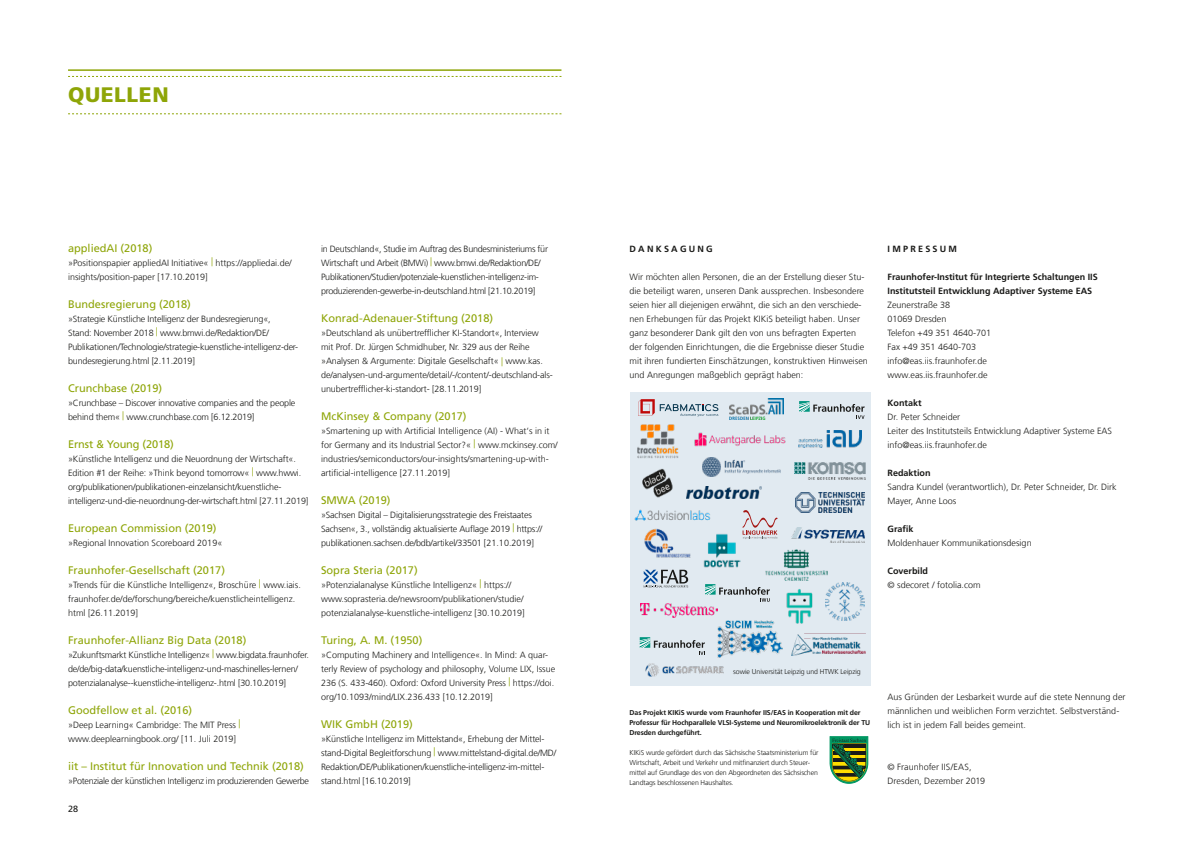
<style>
.page{position:relative;width:1191px;height:842px;background:#fff}
.page>*{position:absolute;margin:0;border:0;box-sizing:border-box;transform-origin:0 0}
.t1{font:900 21px "Frutiger LT Com";letter-spacing:.03em;color:#8ea507}
.t2{font:11px "Frutiger LT Com";color:#8ea507}
.t3{font:300 9px/14px "Frutiger LT Com";color:#1a1a18}
.t4{font:300 9px/14px "Frutiger LT Com";letter-spacing:-.02em;color:#1a1a18}
.t5{font:300 9px/14px "Frutiger LT Com";letter-spacing:-.03em;color:#1a1a18}
.t6{font:700 9px/14px "Frutiger LT Com";color:#1a1a18}
.t7{font:700 9px "Frutiger LT Com";letter-spacing:.25em;color:#1a1a18}
.t8{font:9px "Frutiger LT Com";color:#1a1a18}
.t9{font:300 7px/10px "Frutiger LT Com";letter-spacing:-.015em;color:#1a1a18}
.t10{font:700 7px/10px "Frutiger LT Com";letter-spacing:-.015em;color:#1a1a18}
.s1{color:#8ea507}
</style>
<div class="page">
<div style="left:630px;top:392px;width:240px;height:293px;background:#e1eaf1"></div>
<img style="left:694px;top:433px;width:91px;height:13px">
<img style="left:798px;top:430px;width:63px;height:18px">
<img style="left:641px;top:603px;width:77px;height:15px">
<img style="left:825px;top:583px;width:39px;height:38px">
<img style="left:644px;top:528px;width:47px;height:30px">
<img style="left:795px;top:493px;width:69px;height:20px">
<img style="left:703px;top:458px;width:77px;height:18px">
<img style="left:634px;top:509px;width:76px;height:12px">
<img style="left:686px;top:486px;width:76px;height:12px">
<img style="left:786px;top:589px;width:27px;height:35px">
<img style="left:642px;top:468px;width:31px;height:30px">
<img style="left:703px;top:534px;width:37px;height:34px">
<svg style="left:638px;top:399px;width:80px;height:18px"></svg>
<img style="left:718px;top:621px;width:64px;height:37px">
<img style="left:794px;top:462px;width:71px;height:17px">
<svg style="left:742px;top:510px;width:36px;height:29px"></svg>
<img style="left:791px;top:634px;width:75px;height:22px">
<img style="left:730px;top:398px;width:53px;height:21px">
<img style="left:791px;top:528px;width:73px;height:15px">
<img style="left:637px;top:424px;width:41px;height:34px">
<svg style="left:799px;top:401px;width:65px;height:18px"></svg>
<svg style="left:705px;top:584px;width:64px;height:18px"></svg>
<img style="left:765px;top:549px;width:62px;height:31px">
<svg style="left:643px;top:570px;width:45px;height:17px"></svg>
<svg style="left:639px;top:637px;width:66px;height:18px"></svg>
<img style="left:645px;top:663px;width:79px;height:13px">
<svg style="left:68px;top:76px;width:493px;height:1px"></svg>
<svg style="left:68px;top:114px;width:493px;height:1px"></svg>
<hr style="left:68px;top:69px;width:493px;height:2px;background:#8ea507">
<svg style="left:830px;top:737px;width:37px;height:46px;background:#557e3a"></svg>
<h1 class="t1" style="left:68px;top:82px;width:102px">QUELLEN</h1>
<p class="t2" style="left:68px;top:241px;width:86px">appliedAI (2018)</p>
<p class="t3" style="left:68px;top:256px;width:225px">»Positionspapier appliedAI Initiative« <sup>|</sup> https://appliedai.de/ insights/position-paper [17.10.2019]</p>
<p class="t2" style="left:68px;top:297px;width:124px">Bundesregierung (2018)</p>
<p class="t4" style="left:68px;top:312px;width:232px">»Strategie Künstliche Intelligenz der Bundesregierung«,<br>Stand: November 2018 <sup>|</sup> www.bmwi.de/Redaktion/DE/ Publikationen/Technologie/strategie-kuenstliche-intelligenz-der&shy;bundesregierung.html [2.11.2019]</p>
<p class="t2" style="left:68px;top:381px;width:96px">Crunchbase (2019)</p>
<p class="t4" style="left:68px;top:396px;width:229px">»Crunchbase – Discover innovative companies and the people behind them« <sup>|</sup> www.crunchbase.com [6.12.2019]</p>
<p class="t2" style="left:68px;top:437px;width:107px">Ernst &amp; Young (2018)</p>
<p class="t4" style="left:68px;top:452px;width:242px">»Künstliche Intelligenz und die Neuordnung der Wirtschaft«.<br>Edition #1 der Reihe: »Think beyond tomorrow« <sup>|</sup> www.hwwi. org/publikationen/publikationen-einzelansicht/kuenstliche&shy;intelligenz-und-die-neuordnung-der-wirtschaft.html [27.11.2019]</p>
<p class="t2" style="left:68px;top:521px;width:150px">European Commission (2019)</p>
<p class="t3" style="left:68px;top:536px;width:156px">»Regional Innovation Scoreboard 2019«</p>
<p class="t2" style="left:68px;top:563px;width:158px">Fraunhofer-Gesellschaft (2017)</p>
<p class="t3" style="left:68px;top:578px;width:234px">»Trends für die Künstliche Intelligenz«, Broschüre <sup>|</sup> www.iais. fraunhofer.de/de/forschung/bereiche/kuenstlicheintelligenz. html [26.11.2019]</p>
<p class="t2" style="left:68px;top:633px;width:180px">Fraunhofer-Allianz Big Data (2018)</p>
<p class="t4" style="left:68px;top:648px;width:242px">»Zukunftsmarkt Künstliche Intelligenz« <sup>|</sup> www.bigdata.fraunhofer. de/de/big-data/kuenstliche-intelligenz-und-maschinelles-lernen/ potenzialanalyse--kuenstliche-intelligenz-.html [30.10.2019]</p>
<p class="t2" style="left:68px;top:703px;width:126px">Goodfellow et al. (2016)</p>
<p class="t3" style="left:68px;top:718px;width:174px">»Deep Learning« Cambridge: The MIT Press <sup>| </sup>www.deeplearningbook.org/ [11. Juli 2019]</p>
<p class="t2" style="left:68px;top:759px;width:237px">iit – Institut für Innovation und Technik (2018)</p>
<p class="t5" style="left:68px;top:774px;width:242px">»Potenziale der künstlichen Intelligenz im produzierenden Gewerbe</p>
<p class="t8" style="left:68px;top:803px;width:12px">28</p>
<p class="t5" style="left:321px;top:242px;width:228px">in Deutschland«, Studie im Auftrag des Bundesministeriums für Wirtschaft und Arbeit (BMWi) <sup>|</sup> www.bmwi.de/Redaktion/DE/ Publikationen/Studien/potenziale-kuenstlichen-intelligenz-im&shy;produzierenden-gewerbe-in-deutschland.html [21.10.2019]</p>
<p class="t2" style="left:321px;top:311px;width:173px">Konrad-Adenauer-Stiftung (2018)</p>
<p class="t3" style="left:321px;top:326px;width:233px">»Deutschland als unübertrefflicher KI-Standort«, Interview mit Prof. Dr. Jürgen Schmidhuber, Nr. 329 aus der Reihe »Analysen &amp; Argumente: Digitale Gesellschaft« <span class="s1">|</span> www.kas. de/analysen-und-argumente/detail/-/content/-deutschland-als&shy;unubertrefflicher-ki-standort- [28.11.2019]</p>
<p class="t2" style="left:321px;top:409px;width:147px">McKinsey &amp; Company (2017)</p>
<p class="t3" style="left:321px;top:424px;width:238px">»Smartening up with Artificial Intelligence (AI) - What‘s in it for Germany and its Industrial Sector?« <sup>|</sup> www.mckinsey.com/ industries/semiconductors/our-insights/smartening-up-with&shy;artificial-intelligence [27.11.2019]</p>
<p class="t2" style="left:321px;top:493px;width:71px">SMWA (2019)</p>
<p class="t4" style="left:321px;top:508px;width:223px">»Sachsen Digital – Digitalisierungsstrategie des Freistaates<br>Sachsen«, 3., vollständig aktualisierte Auflage 2019 <sup>|</sup> https:// publikationen.sachsen.de/bdb/artikel/33501 [21.10.2019]</p>
<p class="t2" style="left:321px;top:563px;width:98px">Sopra Steria (2017)</p>
<p class="t3" style="left:321px;top:578px;width:205px">»Potenzialanalyse Künstliche Intelligenz« <sup>|</sup> https:// www.soprasteria.de/newsroom/publikationen/studie/ potenzialanalyse-kuenstliche-intelligenz [30.10.2019]</p>
<p class="t2" style="left:321px;top:633px;width:103px">Turing, A. M. (1950)</p>
<p class="t3" style="left:321px;top:648px;width:236px">»Computing Machinery and Intelligence«. In Mind: A quar&shy;terly Review of psychology and philosophy, Volume LIX, Issue 236 (S. 433-460). Oxford: Oxford University Press <sup>|</sup> https://doi. org/10.1093/mind/LIX.236.433 [10.12.2019]</p>
<p class="t2" style="left:321px;top:717px;width:93px">WIK GmbH (2019)</p>
<p class="t4" style="left:321px;top:732px;width:237px">»Künstliche Intelligenz im Mittelstand«, Erhebung der Mittel&shy;stand-Digital Begleitforschung <sup>|</sup> www.mittelstand-digital.de/MD/ Redaktion/DE/Publikationen/kuenstliche-intelligenz-im-mittel&shy;stand.html [16.10.2019]</p>
<p class="t7" style="left:629px;top:243px;width:85px">DANKSAGUNG</p>
<p class="t3" style="left:629px;top:270px;width:240px">Wir möchten allen Personen, die an der Erstellung dieser Stu&shy;die beteiligt waren, unseren Dank aussprechen. Insbesondere seien hier all diejenigen erwähnt, die sich an den verschiede&shy;nen Erhebungen für das Projekt KIKiS beteiligt haben. Unser ganz besonderer Dank gilt den von uns befragten Experten der folgenden Einrichtungen, die die Ergebnisse dieser Studie mit ihren fundierten Einschätzungen, konstruktiven Hinweisen und Anregungen maßgeblich geprägt haben:</p>
<p class="t7" style="left:887px;top:243px;width:71px">IMPRESSUM</p>
<p class="t6" style="left:887px;top:270px;width:212px">Fraunhofer-Institut für Integrierte Schaltungen IIS<br>Institutsteil Entwicklung Adaptiver Systeme EAS</p>
<p class="t3" style="left:887px;top:298px;width:105px">Zeunerstraße 38<br>01069 Dresden<br>Telefon +49 351 4640-701<br>Fax +49 351 4640-703 info@eas.iis.fraunhofer.de www.eas.iis.fraunhofer.de</p>
<p class="t6" style="left:887px;top:396px;width:36px">Kontakt</p>
<p class="t3" style="left:887px;top:410px;width:226px">Dr. Peter Schneider<br>Leiter des Institutsteils Entwicklung Adaptiver Systeme EAS info@eas.iis.fraunhofer.de</p>
<p class="t6" style="left:887px;top:466px;width:45px">Redaktion</p>
<p class="t3" style="left:887px;top:480px;width:231px">Sandra Kundel (verantwortlich), Dr. Peter Schneider, Dr. Dirk<br>Mayer, Anne Loos</p>
<p class="t6" style="left:887px;top:522px;width:28px">Grafik</p>
<p class="t3" style="left:887px;top:536px;width:146px">Moldenhauer Kommunikationsdesign</p>
<p class="t6" style="left:887px;top:564px;width:42px">Coverbild</p>
<p class="t3" style="left:887px;top:578px;width:95px">© sdecoret / fotolia.com</p>
<p class="t9" style="left:733px;top:667px;width:129px">sowie Universität Leipzig und HTWK Leipzig</p>
<p class="t10" style="left:629px;top:707px;width:242px">Das Projekt KIKiS wurde vom Fraunhofer IIS/EAS in Kooperation mit der<br>Professur für Hochparallele VLSI-Systeme und Neuromikroelektronik der TU<br>Dresden durchgeführt.</p>
<p class="t9" style="left:629px;top:747px;width:191px">KIKiS wurde gefördert durch das Sächsische Staatsministerium für Wirtschaft, Arbeit und Verkehr und mitfinanziert durch Steuer&shy;mittel auf Grundlage des von den Abgeordneten des Sächsischen Landtags beschlossenen Haushaltes.</p>
<p class="t3" style="left:887px;top:690px;width:239px">Aus Gründen der Lesbarkeit wurde auf die stete Nennung der männlichen und weiblichen Form verzichtet. Selbstverständ&shy;lich ist in jedem Fall beides gemeint.</p>
<p class="t3" style="left:887px;top:760px;width:99px">© Fraunhofer IIS/EAS,<br>Dresden, Dezember 2019</p>
</div>
